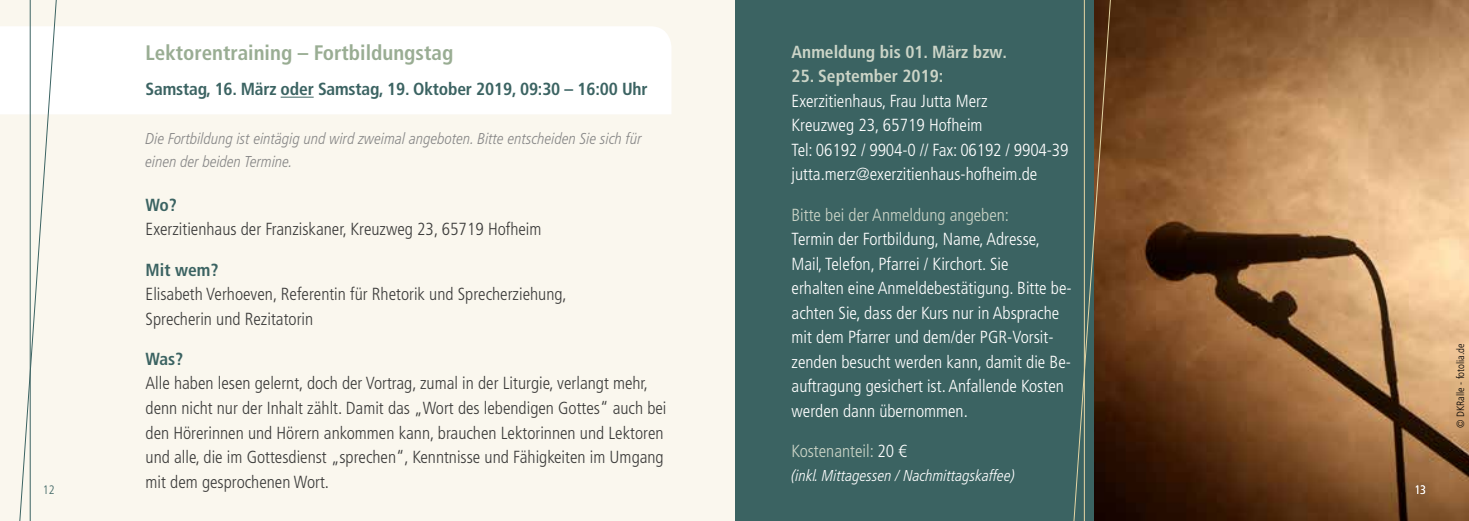
<style>
.page{position:relative;width:1469px;height:521px;background:#fff}
.page>*{position:absolute;margin:0;border:0;box-sizing:border-box;transform-origin:0 0}
.t1{font:700 condensed 21px "Frutiger LT Pro";color:#99ad93}
.t2{font:300 condensed 17.5px/24.5px "Frutiger LT Pro";color:#3c3c3b}
.t3{font:300 condensed 17.5px/24.5px "Frutiger LT Pro";color:#fff}
.t4{font:700 condensed 17.5px "Frutiger LT Pro";letter-spacing:-.01em;color:#3b6362}
.t5{font:300 condensed 17.5px "Frutiger LT Pro";color:#cbd4c7}
.t6{font:700 condensed 17.5px "Frutiger LT Pro";color:#cbd4c7}
.t7{font:italic 300 condensed 15.75px/22.8px "Frutiger LT Pro";color:#878787}
.t8{font:italic 300 condensed 15.75px "Frutiger LT Pro";color:#fff}
.t9{font:300 condensed 12.25px "Frutiger LT Pro";color:#3b6362}
.t10{font:300 condensed 12.25px "Frutiger LT Pro";color:#fff}
.t11{font:300 condensed 10.5px "Frutiger LT Pro";color:#000}
.s1{color:#fff}
</style>
<div class="page">
<img style="left:1112px;top:0;width:356px;height:521px">
<div style="left:734px;top:0;width:360px;height:521px;background:#3b6362"></div>
<div style="left:0;top:0;width:734px;height:521px;background:#faf7ee"></div>
<div style="left:0;top:26px;width:671px;height:88px;background:#fff"></div>
<svg style="left:17px;top:0;width:42px;height:521px"></svg>
<hr style="left:30px;top:0;width:1px;height:521px;background:#3b6362">
<hr style="left:281px;top:97px;width:33px;height:1px;background:#3b6362">
<svg style="left:1073px;top:0;width:39px;height:521px"></svg>
<hr style="left:1083px;top:0;width:1px;height:521px;background:#e5d6a5">
<p class="t1" style="left:146px;top:41px;width:309px">Lektorentraining – Fortbildungstag</p>
<p class="t4" style="left:146px;top:79px;width:503px">Samstag, 16. März oder Samstag, 19. Oktober 2019, 09:30 – 16:00 Uhr</p>
<p class="t7" style="left:146px;top:128px;width:497px">Die Fortbildung ist eintägig und wird zweimal angeboten. Bitte entscheiden Sie sich für einen der beiden Termine.</p>
<p class="t4" style="left:146px;top:194px;width:33px">Wo?</p>
<p class="t2" style="left:146px;top:217px;width:397px">Exerzitienhaus der Franziskaner, Kreuzweg 23, 65719 Hofheim</p>
<p class="t4" style="left:146px;top:259px;width:74px">Mit wem?</p>
<p class="t2" style="left:146px;top:282px;width:422px">Elisabeth Verhoeven, Referentin für Rhetorik und Sprecherziehung,<br>Sprecherin und Rezitatorin</p>
<p class="t4" style="left:146px;top:348px;width:39px">Was?</p>
<p class="t2" style="left:146px;top:371px;width:522px">Alle haben lesen gelernt, doch der Vortrag, zumal in der Liturgie, verlangt mehr, denn nicht nur der Inhalt zählt. Damit das „Wort des lebendigen Gottes“ auch bei den Hörerinnen und Hörern ankommen kann, brauchen Lektorinnen und Lektoren und alle, die im Gottesdienst „sprechen“, Kenntnisse und Fähigkeiten im Umgang mit dem gesprochenen Wort.</p>
<p class="t6" style="left:791px;top:41px;width:217px">Anmeldung bis 01. März bzw.</p>
<p class="t6" style="left:791px;top:66px;width:153px">25. September 2019:</p>
<p class="t3" style="left:791px;top:89px;width:278px">Exerzitienhaus, Frau Jutta Merz<br>Kreuzweg 23, 65719 Hofheim<br>Tel: 06192 / 9904-0 // Fax: 06192 / 9904-39 jutta.merz@exerzitienhaus-hofheim.de</p>
<p class="t5" style="left:791px;top:204px;width:219px">Bitte bei der Anmeldung angeben:</p>
<p class="t3" style="left:791px;top:227px;width:282px">Termin der Fortbildung, Name, Adresse, Mail, Telefon, Pfarrei / Kirchort. Sie<br>erhalten eine Anmeldebestätigung. Bitte be&shy;achten Sie, dass der Kurs nur in Absprache mit dem Pfarrer und dem/der PGR-Vorsit&shy;zenden besucht werden kann, damit die Be&shy;auftragung gesichert ist. Anfallende Kosten werden dann übernommen.</p>
<p class="t5" style="left:791px;top:441px;width:117px">Kostenanteil: <span class="s1">20 €</span></p>
<p class="t8" style="left:791px;top:467px;width:225px">(inkl. Mittagessen / Nachmittagskaffee)</p>
<p class="t9" style="left:43px;top:483px;width:13px">12</p>
<p class="t10" style="left:1414px;top:483px;width:13px">13</p>
<p class="t11" style="left:1454px;top:428px;width:87px;rotate:-90deg">© DKRalle - fotolia.de</p>
</div>
